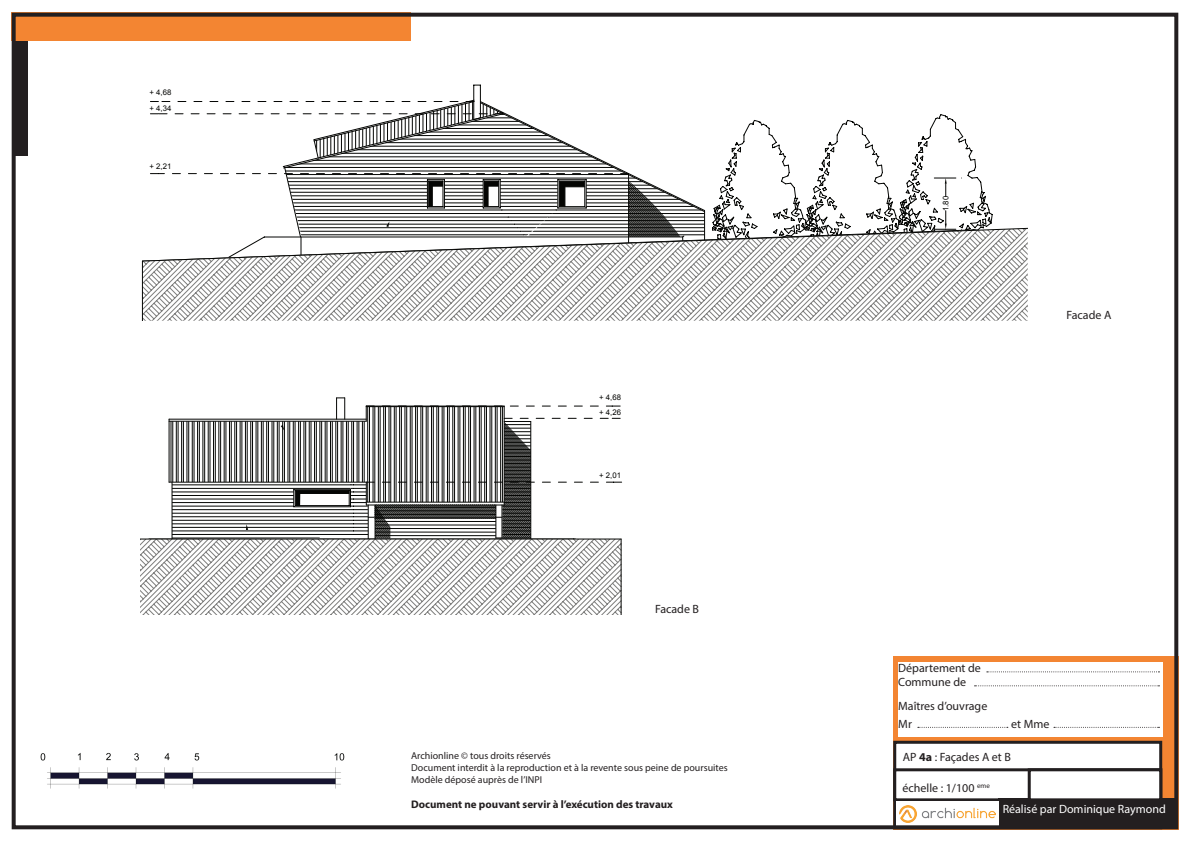
<style>
.page{position:relative;width:1191px;height:842px;background:#fff}
.page>*{position:absolute;margin:0;border:0;box-sizing:border-box;transform-origin:0 0}
.t1{font:12px/14.4px "Myriad Pro";color:#231f20}
.t2{font:12px "Myriad Pro";color:#fff}
.t3{font:700 11px "Myriad Pro";color:#231f20}
.t4{font:10px/12px "Myriad Pro";color:#231f20}
.t5{font:7.8px/15.1px "Arial";color:#040503}
.s1{font-weight:700}
</style>
<div class="page">
<div style="left:893px;top:656px;width:285px;height:173px;background:#f38532"></div>
<div style="left:14px;top:13px;width:14px;height:142px;background:#231f20"></div>
<div style="left:12px;top:13px;width:399px;height:28px;background:#f38532"></div>
<div style="left:894px;top:742px;width:266px;height:86px;background:#fff"></div>
<div style="left:893px;top:741px;width:269px;height:88px;border:3px solid #231f20"></div>
<div style="left:893px;top:768px;width:269px;height:33px;border:3px solid #231f20"></div>
<div style="left:998px;top:799px;width:180px;height:30px;background:#231f20"></div>
<img style="left:40px;top:752px;width:305px;height:37px">
<div style="left:896px;top:801px;width:102px;height:25px;background:#fff"></div>
<img style="left:899px;top:805px;width:97px;height:18px">
<div style="left:898px;top:663px;width:264px;height:74px;background:#fff"></div>
<div style="left:1027px;top:768px;width:135px;height:33px;border:3px solid #231f20"></div>
<svg style="left:986px;top:671px;width:173px;height:1px"></svg>
<svg style="left:974px;top:685px;width:185px;height:1px"></svg>
<svg style="left:918px;top:727px;width:90px;height:1px"></svg>
<svg style="left:1054px;top:727px;width:105px;height:1px"></svg>
<div style="left:12px;top:13px;width:1166px;height:816px;border:4px solid #231f20"></div>
<svg style="left:143px;top:261px;width:884px;height:60px"></svg>
<hr style="left:142px;top:261px;width:1px;height:60px;background:#040503">
<svg style="left:142px;top:85px;width:885px;height:176px"></svg>
<hr style="left:621px;top:539px;width:1px;height:76px;background:#040503">
<svg style="left:141px;top:398px;width:480px;height:217px"></svg>
<p class="t5" style="left:149px;top:85px;width:23px">+ 4,68 + 4,34</p>
<p class="t5" style="left:149px;top:159px;width:23px">+ 2,21</p>
<p class="t5" style="left:599px;top:390px;width:23px">+ 4,68 + 4,26</p>
<p class="t5" style="left:599px;top:468px;width:23px">+ 2,01</p>
<p class="t1" style="left:655px;top:601px;width:46px">Facade B</p>
<p class="t5" style="left:938px;top:211px;width:17px;rotate:-90deg">1.80</p>
<p class="t1" style="left:1066px;top:307px;width:46px">Facade A</p>
<p class="t1" style="left:898px;top:660px;width:84px">Département de<br>Commune de</p>
<p class="t1" style="left:898px;top:697px;width:91px;line-height:18px">Maîtres d’ouvrage<br>Mr</p>
<p class="t1" style="left:1011px;top:717px;width:40px">et Mme</p>
<p class="t4" style="left:411px;top:750px;width:318px">Archionline © tous droits réservés<br>Document interdit à la reproduction et à la revente sous peine de poursuites<br>Modèle déposé auprès de l’INPI</p>
<p class="t3" style="left:411px;top:797px;width:263px">Document ne pouvant servir à l’exécution des travaux</p>
<p class="t2" style="left:1002px;top:801px;width:165px">Réalisé par Dominique Raymond</p>
<p class="t1" style="left:903px;top:750px;width:110px">AP <span class="s1">4a</span> : Façades A et B</p>
<p class="t1" style="left:902px;top:780px;width:89px">échelle : 1/100 <sup>eme</sup></p>
</div>
